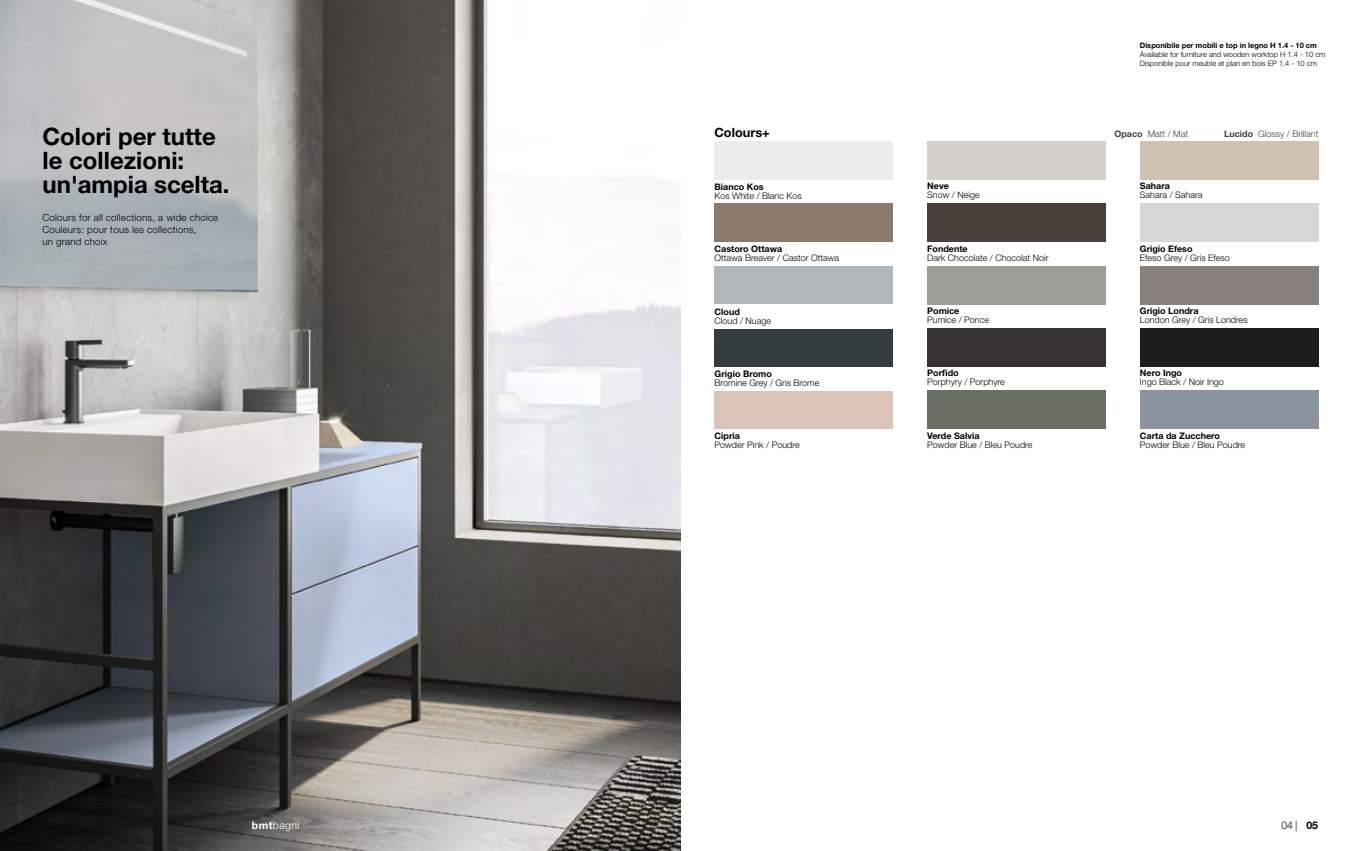
<style>
.page{position:relative;width:1361px;height:851px;background:#fff}
.page>*{position:absolute;margin:0;border:0;box-sizing:border-box;transform-origin:0 0}
.t1{font:700 24px/24px "Helvetica Neue LT Std";color:#000}
.t2{font:700 12.75px "Helvetica Neue LT Std";color:#000}
.t3{font:300 10.5px "Helvetica Neue LT Std";letter-spacing:.04em;color:#fff}
.t4{font:300 10.5px "Helvetica Neue LT Std";color:#000}
.t5{font:300 9.75px/12px "Helvetica Neue LT Std";letter-spacing:.02em;color:#000}
.t6{font:300 9px "Helvetica Neue LT Std";color:#000}
.t7{font:700 9px "Helvetica Neue LT Std";color:#000}
.t8{font:300 9px "Helvetica Neue LT Std";color:#414042}
.t9{font:300 7.5px/9px "Helvetica Neue LT Std";color:#000}
.t10{font:700 7.5px "Helvetica Neue LT Std";color:#000}
.s1{font-weight:700}
</style>
<div class="page">
<img style="left:0;top:0;width:680px;height:850px">
<div style="left:927px;top:141px;width:179px;height:39px;background:#d3d1cc"></div>
<div style="left:1140px;top:141px;width:178px;height:39px;background:#d1c1b2"></div>
<div style="left:927px;top:203px;width:179px;height:39px;background:#493e3a"></div>
<div style="left:1140px;top:203px;width:178px;height:39px;background:#d7d8d3"></div>
<div style="left:927px;top:266px;width:179px;height:38px;background:#9b9d97"></div>
<div style="left:927px;top:328px;width:179px;height:38px;background:#363432"></div>
<div style="left:927px;top:390px;width:179px;height:38px;background:#6a6f64"></div>
<div style="left:1140px;top:266px;width:178px;height:38px;background:#87807d"></div>
<div style="left:1140px;top:328px;width:178px;height:38px;background:#1d1d1b"></div>
<div style="left:1140px;top:390px;width:178px;height:38px;background:#8a94a0"></div>
<div style="left:714px;top:142px;width:179px;height:38px;background:#ececea"></div>
<div style="left:714px;top:204px;width:179px;height:38px;background:#8b7a6b"></div>
<div style="left:715px;top:266px;width:178px;height:38px;background:#b1b7ba"></div>
<div style="left:715px;top:329px;width:178px;height:37px;background:#353c3f"></div>
<div style="left:715px;top:391px;width:178px;height:38px;background:#dcc3b7"></div>
<p class="t10" style="left:1140px;top:40px;width:179px">Disponibile per mobili e top in legno H 1.4 - 10 cm</p>
<p class="t9" style="left:1140px;top:49px;width:187px">Available for furniture and wooden worktop H 1.4 - 10 cm<br>Disponible pour meuble et plan en bois EP 1.4 - 10 cm</p>
<h1 class="t1" style="left:43px;top:124px;width:175px">Colori per tutte</h1>
<h2 class="t2" style="left:714px;top:124px;width:57px">Colours+</h2>
<h1 class="t1" style="left:43px;top:148px;width:189px">le collezioni: un'ampia scelta.</h1>
<p class="t7" style="left:714px;top:181px;width:51px">Bianco Kos</p>
<p class="t6" style="left:714px;top:190px;width:89px">Kos White / Blanc Kos</p>
<p class="t7" style="left:927px;top:180px;width:23px">Neve</p>
<p class="t6" style="left:927px;top:189px;width:54px">Snow / Neige</p>
<p class="t8" style="left:1114px;top:128px;width:75px"><span class="s1">Opaco</span> Matt / Mat</p>
<p class="t8" style="left:1224px;top:128px;width:96px"><span class="s1">Lucido</span> Glossy / Brillant</p>
<p class="t7" style="left:1140px;top:180px;width:32px">Sahara</p>
<p class="t6" style="left:1140px;top:190px;width:64px">Sahara / Sahara</p>
<p class="t5" style="left:43px;top:211px;width:177px">Colours for all collections, a wide choice<br>Couleurs: pour tous les collections,<br>un grand choix</p>
<p class="t7" style="left:714px;top:243px;width:69px">Castoro Ottawa</p>
<p class="t6" style="left:714px;top:252px;width:126px">Ottawa Breaver / Castor Ottawa</p>
<p class="t7" style="left:927px;top:243px;width:42px">Fondente</p>
<p class="t6" style="left:927px;top:252px;width:123px">Dark Chocolate / Chocolat Noir</p>
<p class="t7" style="left:1140px;top:243px;width:54px">Grigio Efeso</p>
<p class="t6" style="left:1140px;top:252px;width:92px">Efeso Grey / Gris Efeso</p>
<p class="t7" style="left:714px;top:306px;width:27px">Cloud</p>
<p class="t6" style="left:714px;top:315px;width:58px">Cloud / Nuage</p>
<p class="t7" style="left:927px;top:305px;width:34px">Pomice</p>
<p class="t6" style="left:927px;top:314px;width:63px">Pumice / Ponce</p>
<p class="t7" style="left:1140px;top:305px;width:60px">Grigio Londra</p>
<p class="t6" style="left:1140px;top:314px;width:109px">London Grey / Gris Londres</p>
<p class="t7" style="left:714px;top:368px;width:59px">Grigio Bromo</p>
<p class="t6" style="left:714px;top:377px;width:106px">Bromine Grey / Gris Brome</p>
<p class="t7" style="left:927px;top:367px;width:33px">Porfido</p>
<p class="t6" style="left:927px;top:376px;width:79px">Porphyry / Porphyre</p>
<p class="t7" style="left:1140px;top:367px;width:44px">Nero Ingo</p>
<p class="t6" style="left:1140px;top:376px;width:86px">Ingo Black / Noir Ingo</p>
<p class="t7" style="left:714px;top:430px;width:27px">Cipria</p>
<p class="t6" style="left:714px;top:439px;width:87px">Powder Pink / Poudre</p>
<p class="t7" style="left:927px;top:429px;width:54px">Verde Salvia</p>
<p class="t6" style="left:927px;top:439px;width:107px">Powder Blue / Bleu Poudre</p>
<p class="t7" style="left:1140px;top:429px;width:82px">Carta da Zucchero</p>
<p class="t6" style="left:1140px;top:439px;width:107px">Powder Blue / Bleu Poudre</p>
<p class="t3" style="left:252px;top:818px;width:49px"><span class="s1">bmt</span>bagni</p>
<p class="t4" style="left:1281px;top:818px;width:38px">04 | <span class="s1">05</span></p>
</div>
